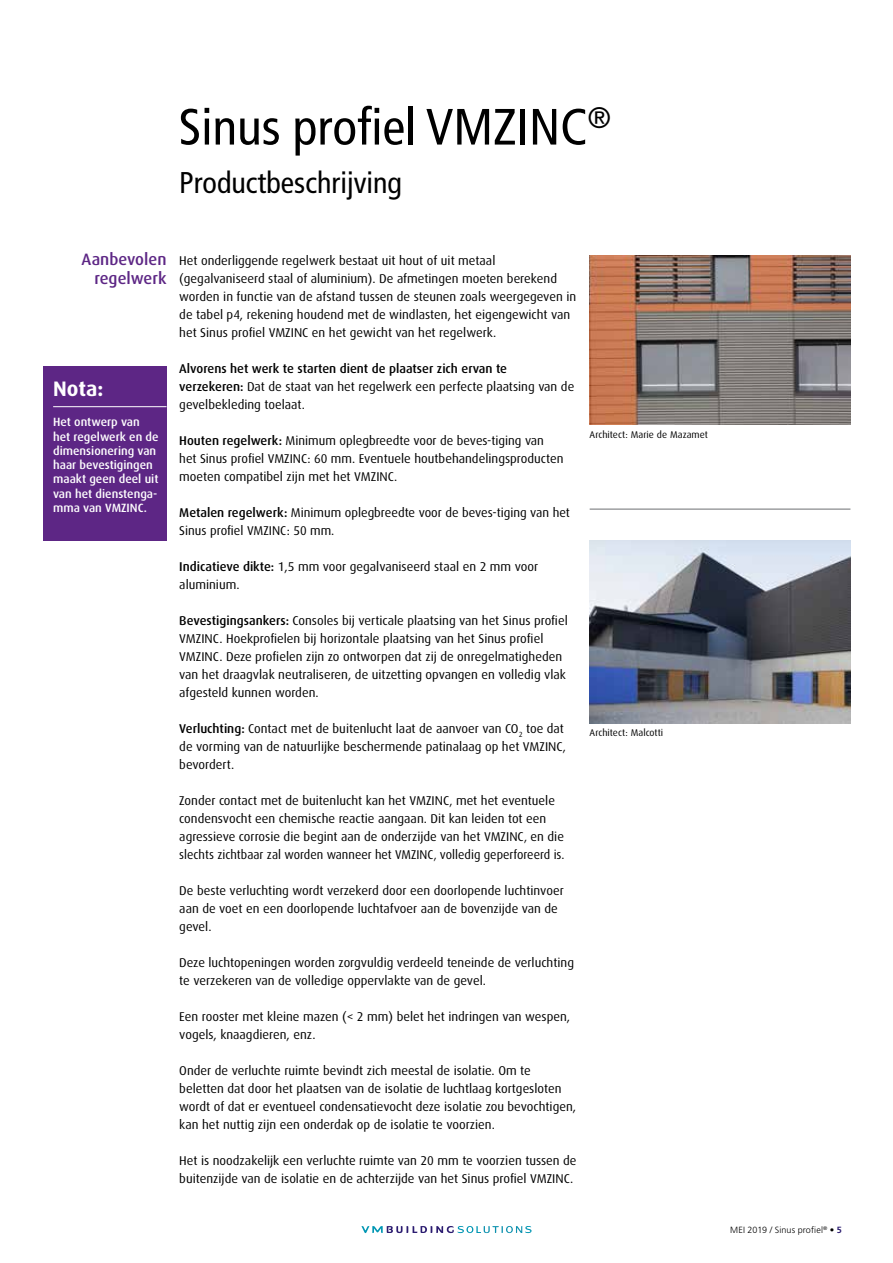
<style>
.page{position:relative;width:893px;height:1263px;background:#fff}
.page>*{position:absolute;margin:0;border:0;box-sizing:border-box;transform-origin:0 0}
.t1{font:condensed 51px "Frutiger LT Pro";color:#000}
.t2{font:condensed 30px "Frutiger LT Pro";color:#000}
.t3{font:700 21px "Dax";color:#fff}
.t4{font:500 16.5px/19.8px "Dax";color:#5d2685;text-align:right}
.t5{font:12.75px/18px "Dax";color:#000}
.t6{font:500 12px/14.2px "Dax";color:#fff}
.t7{font:9.75px "Dax";color:#000}
.t8{font:300 9px "Frutiger LT Pro";letter-spacing:.015em;color:#000}
.s1{font-weight:500}
.s2{font-weight:700}
.s3{font-weight:700;color:#2b1c70}
</style>
<div class="page">
<svg style="left:361px;top:1226px;width:170px;height:7px"></svg>
<div style="left:43px;top:366px;width:123px;height:174px;background:#5d2685"></div>
<hr style="left:53px;top:406px;width:114px;height:1px;background:#fff">
<img style="left:590px;top:255px;width:260px;height:170px">
<img style="left:590px;top:540px;width:260px;height:183px">
<hr style="left:590px;top:509px;width:260px;height:1px;background:#6d6e71">
<h1 class="t1" style="left:179px;top:97px;width:434px">Sinus profiel VMZINC<sup>®</sup></h1>
<h2 class="t2" style="left:179px;top:165px;width:224px">Productbeschrijving</h2>
<p class="t4" style="left:82px;top:249px;width:86px">Aanbevolen regelwerk</p>
<h3 class="t3" style="left:53px;top:376px;width:52px">Nota:</h3>
<p class="t6" style="left:53px;top:415px;width:107px">Het ontwerp van het regelwerk en de dimensionering van haar bevestigingen maakt geen deel uit van het dienstenga&shy;mma van VMZINC.</p>
<p class="t5" style="left:179px;top:252px;width:398px">Het onderliggende regelwerk bestaat uit hout of uit metaal (gegalvaniseerd staal of aluminium). De afmetingen moeten berekend worden in functie van de afstand tussen de steunen zoals weergegeven in de tabel p4, rekening houdend met de windlasten, het eigengewicht van het Sinus profiel VMZINC en het gewicht van het regelwerk.</p>
<p class="t5" style="left:179px;top:360px;width:397px"><span class="s1">Alvorens het werk te starten dient de plaatser zich ervan te verzekeren:</span> Dat de staat van het regelwerk een perfecte plaatsing van de gevelbekleding toelaat.</p>
<p class="t5" style="left:179px;top:432px;width:386px"><span class="s1">Houten regelwerk:</span> Minimum oplegbreedte voor de beves-tiging van het Sinus profiel VMZINC: 60 mm. Eventuele houtbehandelingsproducten moeten compatibel zijn met het VMZINC.</p>
<p class="t5" style="left:179px;top:504px;width:392px"><span class="s1">Metalen regelwerk:</span> Minimum oplegbreedte voor de beves-tiging van het<br>Sinus profiel VMZINC: 50 mm.</p>
<p class="t5" style="left:179px;top:558px;width:360px"><span class="s1">Indicatieve dikte:</span> 1,5 mm voor gegalvaniseerd staal en 2 mm voor aluminium.</p>
<p class="t5" style="left:179px;top:612px;width:390px"><span class="s1">Bevestigingsankers:</span> Consoles bij verticale plaatsing van het Sinus profiel VMZINC. Hoekprofielen bij horizontale plaatsing van het Sinus profiel VMZINC. Deze profielen zijn zo ontworpen dat zij de onregelmatigheden van het draagvlak neutraliseren, de uitzetting opvangen en volledig vlak afgesteld kunnen worden.</p>
<p class="t5" style="left:179px;top:720px;width:388px"><span class="s1">Verluchting:</span> Contact met de buitenlucht laat de aanvoer van CO<sub>2</sub> toe dat de vorming van de natuurlijke beschermende patinalaag op het VMZINC‚ bevordert.</p>
<p class="t5" style="left:179px;top:792px;width:387px">Zonder contact met de buitenlucht kan het VMZINC‚ met het eventuele condensvocht een chemische reactie aangaan. Dit kan leiden tot een agressieve corrosie die begint aan de onderzijde van het VMZINC‚ en die slechts zichtbaar zal worden wanneer het VMZINC‚ volledig geperforeerd is.</p>
<p class="t5" style="left:179px;top:882px;width:386px">De beste verluchting wordt verzekerd door een doorlopende luchtinvoer aan de voet en een doorlopende luchtafvoer aan de bovenzijde van de gevel.</p>
<p class="t5" style="left:179px;top:954px;width:396px">Deze luchtopeningen worden zorgvuldig verdeeld teneinde de verluchting te verzekeren van de volledige oppervlakte van de gevel.</p>
<p class="t5" style="left:179px;top:1008px;width:392px">Een rooster met kleine mazen (&lt; 2 mm) belet het indringen van wespen, vogels, knaagdieren, enz.</p>
<p class="t5" style="left:179px;top:1062px;width:398px">Onder de verluchte ruimte bevindt zich meestal de isolatie. Om te beletten dat door het plaatsen van de isolatie de luchtlaag kortgesloten wordt of dat er eventueel condensatievocht deze isolatie zou bevochtigen, kan het nuttig zijn een onderdak op de isolatie te voorzien.</p>
<p class="t5" style="left:179px;top:1152px;width:399px">Het is noodzakelijk een verluchte ruimte van 20 mm te voorzien tussen de buitenzijde van de isolatie en de achterzijde van het Sinus profiel VMZINC.</p>
<p class="t7" style="left:590px;top:429px;width:120px">Architect: Marie de Mazamet</p>
<p class="t7" style="left:590px;top:727px;width:75px">Architect: Malcotti</p>
<p class="t8" style="left:730px;top:1225px;width:113px">MEI 2019 / Sinus profiel<sup>®</sup> <span class="s2">•</span> <span class="s3">5</span></p>
</div>
